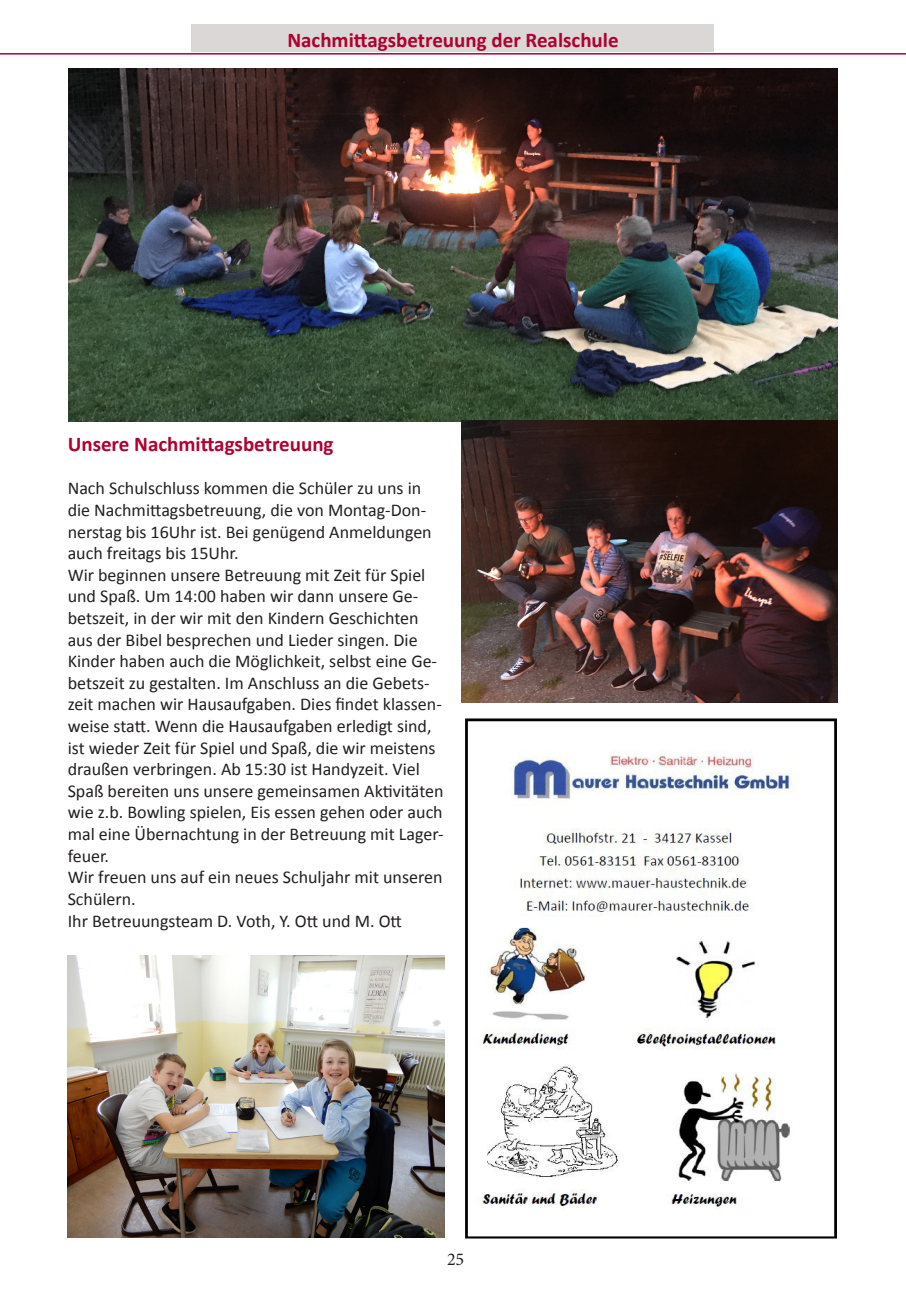
<style>
.page{position:relative;width:906px;height:1289px;background:#fff}
.page>*{position:absolute;margin:0;border:0;box-sizing:border-box;transform-origin:0 0}
.t1{font:700 21px "Calibri";color:#b00030}
.t2{font:18px/21.6px "Calibri";color:#231f20}
.t3{font:18px "Minion Pro";color:#231f20}
</style>
<div class="page">
<hr style="left:0;top:53px;width:906px;height:2px;background:#b00030">
<div style="left:191px;top:24px;width:523px;height:28px;background:#dad7d6"></div>
<img style="left:68px;top:68px;width:770px;height:353px">
<img style="left:461px;top:420px;width:377px;height:282px">
<img style="left:68px;top:955px;width:377px;height:282px">
<img style="left:465px;top:718px;width:372px;height:521px">
<p class="t1" style="left:287px;top:25px;width:333px">Nachmittagsbetreuung der Realschule</p>
<p class="t1" style="left:68px;top:429px;width:267px">Unsere Nachmittagsbetreuung</p>
<p class="t2" style="left:68px;top:477px;width:365px">Nach Schulschluss kommen die Schüler zu uns in die Nachmittagsbetreuung, die von Montag-Don&shy;nerstag bis 16Uhr ist. Bei genügend Anmeldungen auch freitags bis 15Uhr.</p>
<p class="t2" style="left:68px;top:563px;width:377px">Wir beginnen unsere Betreuung mit Zeit für Spiel und Spaß. Um 14:00 haben wir dann unsere Ge&shy;betszeit, in der wir mit den Kindern Geschichten aus der Bibel besprechen und Lieder singen. Die Kinder haben auch die Möglichkeit, selbst eine Ge&shy;betszeit zu gestalten. Im Anschluss an die Gebets&shy;zeit machen wir Hausaufgaben. Dies findet klassen&shy;weise statt. Wenn die Hausaufgaben erledigt sind, ist wieder Zeit für Spiel und Spaß, die wir meistens draußen verbringen. Ab 15:30 ist Handyzeit. Viel Spaß bereiten uns unsere gemeinsamen Aktivitäten wie z.b. Bowling spielen, Eis essen gehen oder auch mal eine Übernachtung in der Betreuung mit Lager&shy;feuer.</p>
<p class="t2" style="left:68px;top:866px;width:376px">Wir freuen uns auf ein neues Schuljahr mit unseren<br>Schülern.</p>
<p class="t2" style="left:68px;top:909px;width:336px">Ihr Betreuungsteam D. Voth, Y. Ott und M. Ott</p>
<p class="t3" style="left:447px;top:1246px;width:19px">25</p>
</div>
